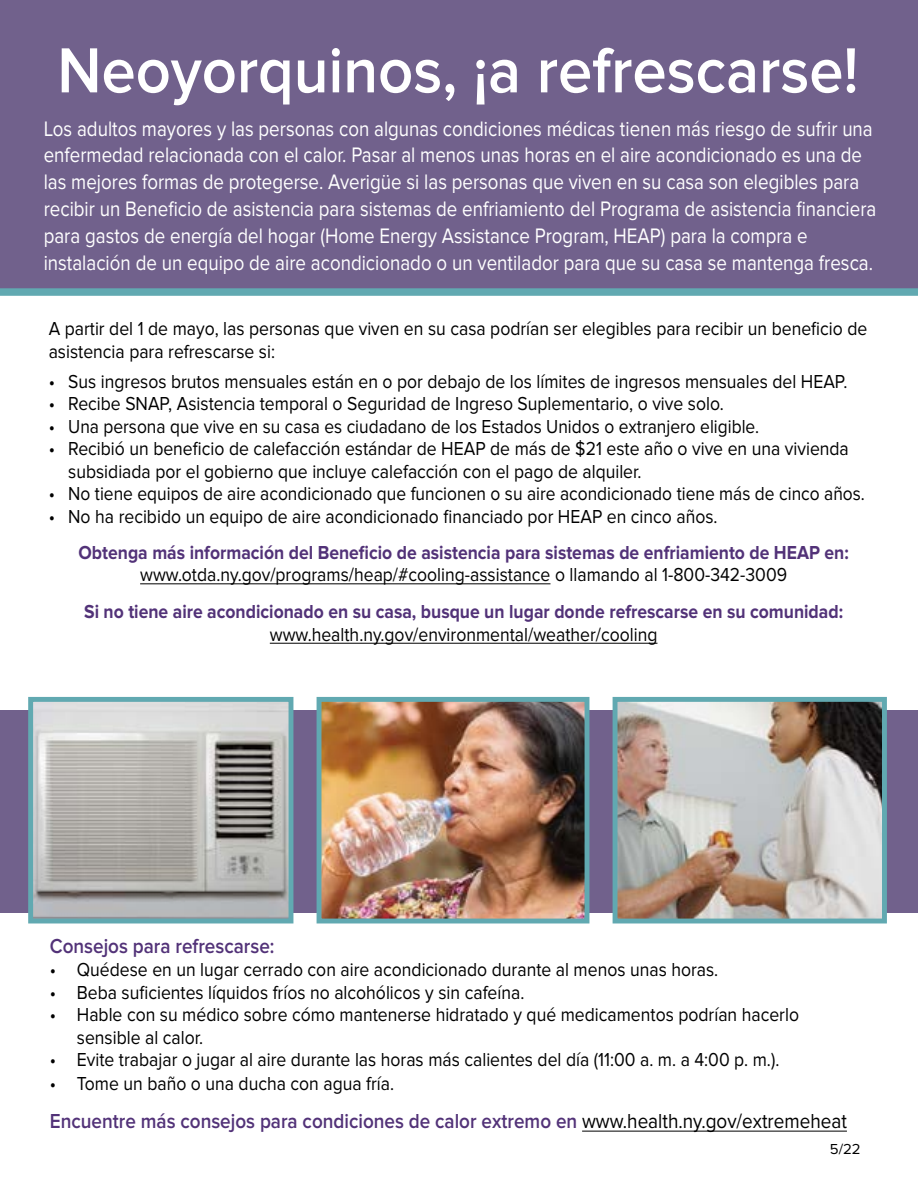
<style>
.page{position:relative;width:918px;height:1188px;background:#fff}
.page>*{position:absolute;margin:0;border:0;box-sizing:border-box;transform-origin:0 0}
.t1{font:600 66px "Proxima Nova";color:#fff;scale:.93 1}
.t2{font:21.75px/27px "Proxima Nova";color:#fff;scale:.86 1}
.t3{font:600 21px "Proxima Nova";color:#523278;scale:.9 1}
.t4{font:19.5px/22.5px "Proxima Nova";color:#000;scale:.9 1}
.t5{font:19.5px "Proxima Nova";color:#000;scale:.89 1}
.t6{font:700 19.5px "Proxima Nova";color:#523278;scale:.9 1}
.t7{font:15px "Proxima Nova";color:#000}
.s1{font-weight:400;color:#000}
</style>
<div class="page">
<div style="left:0;top:0;width:918px;height:288px;background:#71618c"></div>
<div style="left:0;top:711px;width:918px;height:202px;background:#71618c"></div>
<hr style="left:140px;top:584px;width:411px;height:1px;background:#000">
<hr style="left:270px;top:643px;width:387px;height:1px;background:#000">
<hr style="left:582px;top:1131px;width:265px;height:1px;background:#000">
<img style="left:34px;top:703px;width:253px;height:214px">
<div style="left:28px;top:697px;width:265px;height:226px;border:5px solid #61a9b1"></div>
<img style="left:323px;top:703px;width:260px;height:214px">
<div style="left:317px;top:697px;width:272px;height:226px;border:5px solid #61a9b1"></div>
<img style="left:619px;top:703px;width:262px;height:214px">
<div style="left:613px;top:697px;width:274px;height:226px;border:5px solid #61a9b1"></div>
<div style="left:0;top:288px;width:918px;height:8px;background:#61a9b1"></div>
<h1 class="t1" style="left:57px;top:32px;width:863px">Neoyorquinos, ¡a refrescarse!</h1>
<p class="t2" style="left:44px;top:115px;width:970px">Los adultos mayores y las personas con algunas condiciones médicas tienen más riesgo de sufrir una enfermedad relacionada con el calor. Pasar al menos unas horas en el aire acondicionado es una de las mejores formas de protegerse. Averigüe si las personas que viven en su casa son elegibles para recibir un Beneficio de asistencia para sistemas de enfriamiento del Programa de asistencia financiera para gastos de energía del hogar (Home Energy Assistance Program, HEAP) para la compra e instalación de un equipo de aire acondicionado o un ventilador para que su casa se mantenga fresca.</p>
<p class="t4" style="left:49px;top:317px;width:911px;line-height:23.4px">A partir del 1 de mayo, las personas que viven en su casa podrían ser elegibles para recibir un beneficio de asistencia para refrescarse si:</p>
<p class="t4" style="left:49px;top:370px;width:889px">• Sus ingresos brutos mensuales están en o por debajo de los límites de ingresos mensuales del HEAP.</p>
<p class="t4" style="left:49px;top:393px;width:752px">• Recibe SNAP, Asistencia temporal o Seguridad de Ingreso Suplementario, o vive solo.</p>
<p class="t5" style="left:49px;top:415px;width:800px">• Una persona que vive en su casa es ciudadano de los Estados Unidos o extranjero eligible.</p>
<p class="t4" style="left:68px;top:438px;width:869px;text-indent:-19px">• Recibió un beneficio de calefacción estándar de HEAP de más de $21 este año o vive en una vivienda subsidiada por el gobierno que incluye calefacción con el pago de alquiler.</p>
<p class="t5" style="left:49px;top:483px;width:919px">• No tiene equipos de aire acondicionado que funcionen o su aire acondicionado tiene más de cinco años.</p>
<p class="t4" style="left:49px;top:505px;width:745px">• No ha recibido un equipo de aire acondicionado financiado por HEAP en cinco años.</p>
<p class="t6" style="left:79px;top:541px;width:857px">Obtenga más información del Beneficio de asistencia para sistemas de enfriamiento de HEAP en:</p>
<p class="t4" style="left:140px;top:564px;width:720px">www.otda.ny.gov/programs/heap/#cooling-assistance o llamando al 1-800-342-3009</p>
<p class="t6" style="left:84px;top:600px;width:845px">Si no tiene aire acondicionado en su casa, busque un lugar donde refrescarse en su comunidad:</p>
<p class="t4" style="left:270px;top:623px;width:432px">www.health.ny.gov/environmental/weather/cooling</p>
<p class="t3" style="left:50px;top:934px;width:251px">Consejos para refrescarse:</p>
<p class="t4" style="left:50px;top:959px;width:744px">• Quédese en un lugar cerrado con aire acondicionado durante al menos unas horas.</p>
<p class="t4" style="left:50px;top:981px;width:529px">• Beba suficientes líquidos fríos no alcohólicos y sin cafeína.</p>
<p class="t4" style="left:77px;top:1004px;width:804px;text-indent:-27px">• Hable con su médico sobre cómo mantenerse hidratado y qué medicamentos podrían hacerlo sensible al calor.</p>
<p class="t4" style="left:50px;top:1049px;width:812px">• Evite trabajar o jugar al aire durante las horas más calientes del día (11:00 a. m. a 4:00 p. m.).</p>
<p class="t4" style="left:50px;top:1072px;width:384px">• Tome un baño o una ducha con agua fría.</p>
<p class="t3" style="left:50px;top:1109px;width:887px">Encuentre más consejos para condiciones de calor extremo en <span class="s1">www.health.ny.gov/extremeheat</span></p>
<p class="t7" style="left:830px;top:1140px;width:32px">5/22</p>
</div>
